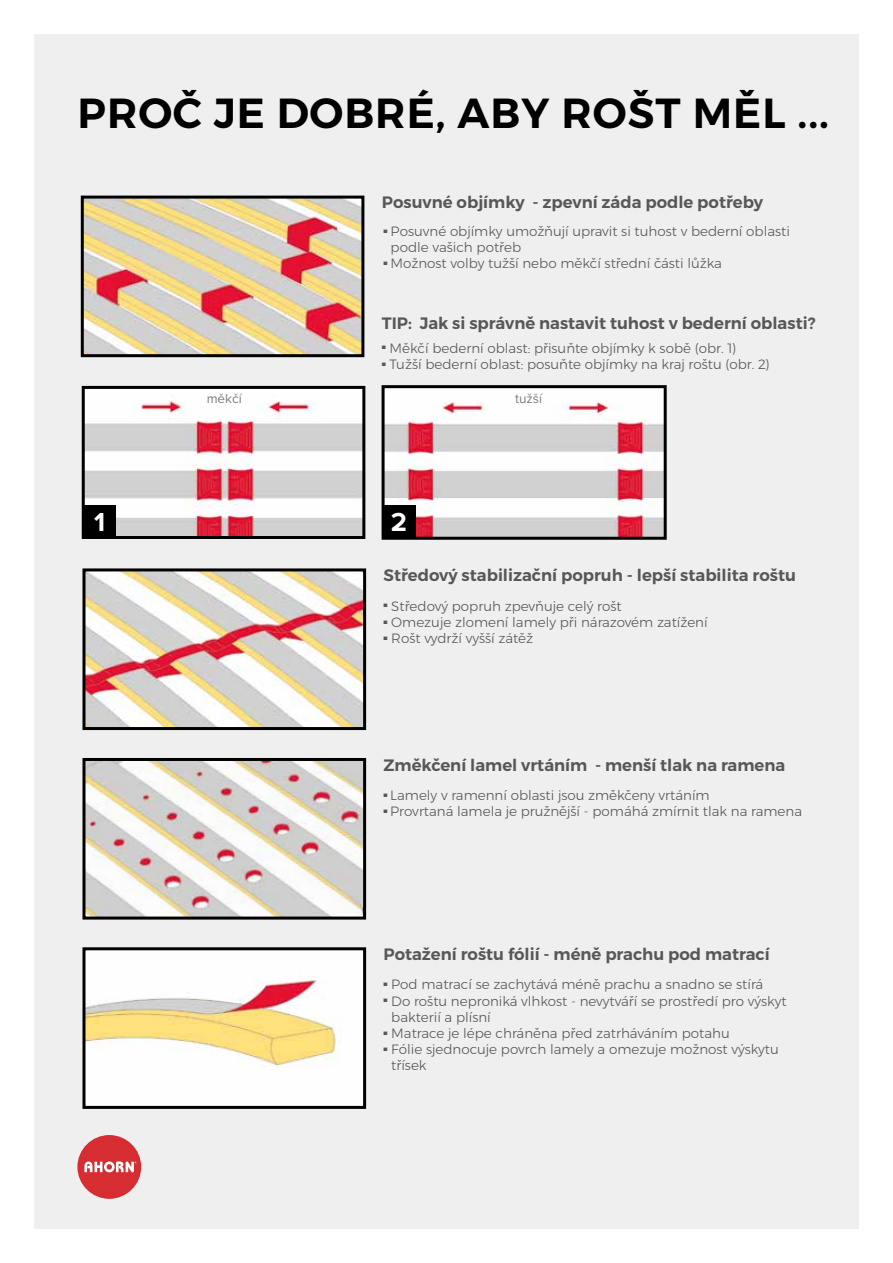
<style>
.page{position:relative;width:893px;height:1263px;background:#fff}
.page>*{position:absolute;margin:0;border:0;box-sizing:border-box;transform-origin:0 0}
.t1{font:600 42px "Montserrat";letter-spacing:.025em;color:#000}
.t2{font:36px/32px "Arial";color:#575756}
.t3{font:700 27px "Proxima Nova";color:#fff}
.t4{font:600 16.5px "Montserrat";color:#575756}
.t5{font:300 13.5px/16.2px "Montserrat";color:#575756}
.t6{font:13.5px "Proxima Nova";color:#7e7e7d}
</style>
<div class="page">
<div style="left:34px;top:34px;width:825px;height:1195px;background:#efefef"></div>
<div style="left:77px;top:1135px;width:64px;height:64px;background:#d62d33;border-radius:50%"></div>
<svg style="left:84px;top:1161px;width:53px;height:11px"></svg>
<img style="left:85px;top:200px;width:275px;height:153px">
<div style="left:81px;top:196px;width:283px;height:161px;border:3px solid #000"></div>
<img style="left:86px;top:572px;width:276px;height:154px">
<div style="left:82px;top:568px;width:284px;height:162px;border:3px solid #000"></div>
<img style="left:86px;top:762px;width:276px;height:153px">
<div style="left:82px;top:758px;width:284px;height:161px;border:3px solid #000"></div>
<img style="left:86px;top:951px;width:276px;height:154px">
<div style="left:82px;top:947px;width:284px;height:162px;border:3px solid #000"></div>
<img style="left:86px;top:390px;width:275px;height:145px">
<div style="left:82px;top:386px;width:283px;height:153px;border:3px solid #000"></div>
<img style="left:386px;top:389px;width:277px;height:147px">
<div style="left:382px;top:385px;width:285px;height:155px;border:3px solid #000"></div>
<div style="left:84px;top:505px;width:32px;height:33px;background:#000"></div>
<div style="left:383px;top:505px;width:32px;height:33px;background:#000"></div>
<h1 class="t1" style="left:78px;top:87px;width:753px">PROČ JE DOBRÉ, ABY ROŠT MĚL ...</h1>
<p class="t4" style="left:382px;top:192px;width:383px">Posuvné objímky - zpevní záda podle potřeby</p>
<p class="t5" style="left:391px;top:222px;width:401px">Posuvné objímky umožňují upravit si tuhost v bederní oblasti podle vašich potřeb<br>Možnost volby tužší nebo měkčí střední části lůžka</p>
<h2 class="t2" style="left:381px;top:205px;width:12px">. .</h2>
<p class="t4" style="left:382px;top:312px;width:435px">TIP: Jak si správně nastavit tuhost v bederní oblasti?</p>
<p class="t5" style="left:390px;top:340px;width:382px">Měkčí bederní oblast: přisuňte objímky k sobě (obr. 1)<br>Tužší bederní oblast: posuňte objímky na kraj roštu (obr. 2)</p>
<h2 class="t2" style="left:379px;top:321px;width:12px">.</h2>
<h2 class="t2" style="left:379px;top:338px;width:12px">.</h2>
<p class="t6" style="left:207px;top:393px;width:37px">měkčí</p>
<p class="t6" style="left:515px;top:393px;width:29px">tužší</p>
<h3 class="t3" style="left:94px;top:510px;width:13px">1</h3>
<h3 class="t3" style="left:391px;top:510px;width:18px">2</h3>
<p class="t4" style="left:384px;top:565px;width:414px">Středový stabilizační popruh - lepší stabilita roštu</p>
<p class="t5" style="left:391px;top:597px;width:318px">Středový popruh zpevňuje celý rošt<br>Omezuje zlomení lamely při nárazovém zatížení<br>Rošt vydrží vyšší zátěž</p>
<h2 class="t2" style="left:381px;top:579px;width:12px">.</h2>
<h2 class="t2" style="left:381px;top:604px;width:12px">..</h2>
<p class="t4" style="left:384px;top:755px;width:403px">Změkčení lamel vrtáním - menší tlak na ramena</p>
<p class="t5" style="left:390px;top:787px;width:413px">Lamely v ramenní oblasti jsou změkčeny vrtáním<br>Provrtaná lamela je pružnější - pomáhá zmírnit tlak na ramena</p>
<h2 class="t2" style="left:381px;top:776px;width:12px">..</h2>
<p class="t4" style="left:384px;top:944px;width:388px">Potažení roštu fólií - méně prachu pod matrací</p>
<p class="t5" style="left:391px;top:976px;width:397px">Pod matrací se zachytává méně prachu a snadno se stírá<br>Do roštu neproniká vlhkost - nevytváří se prostředí pro výskyt bakterií a plísní<br>Matrace je lépe chráněna před zatrháváním potahu<br>Fólie sjednocuje povrch lamely a omezuje možnost výskytu třísek</p>
<h2 class="t2" style="left:381px;top:957px;width:12px;line-height:48.9px">.. ..</h2>
</div>
